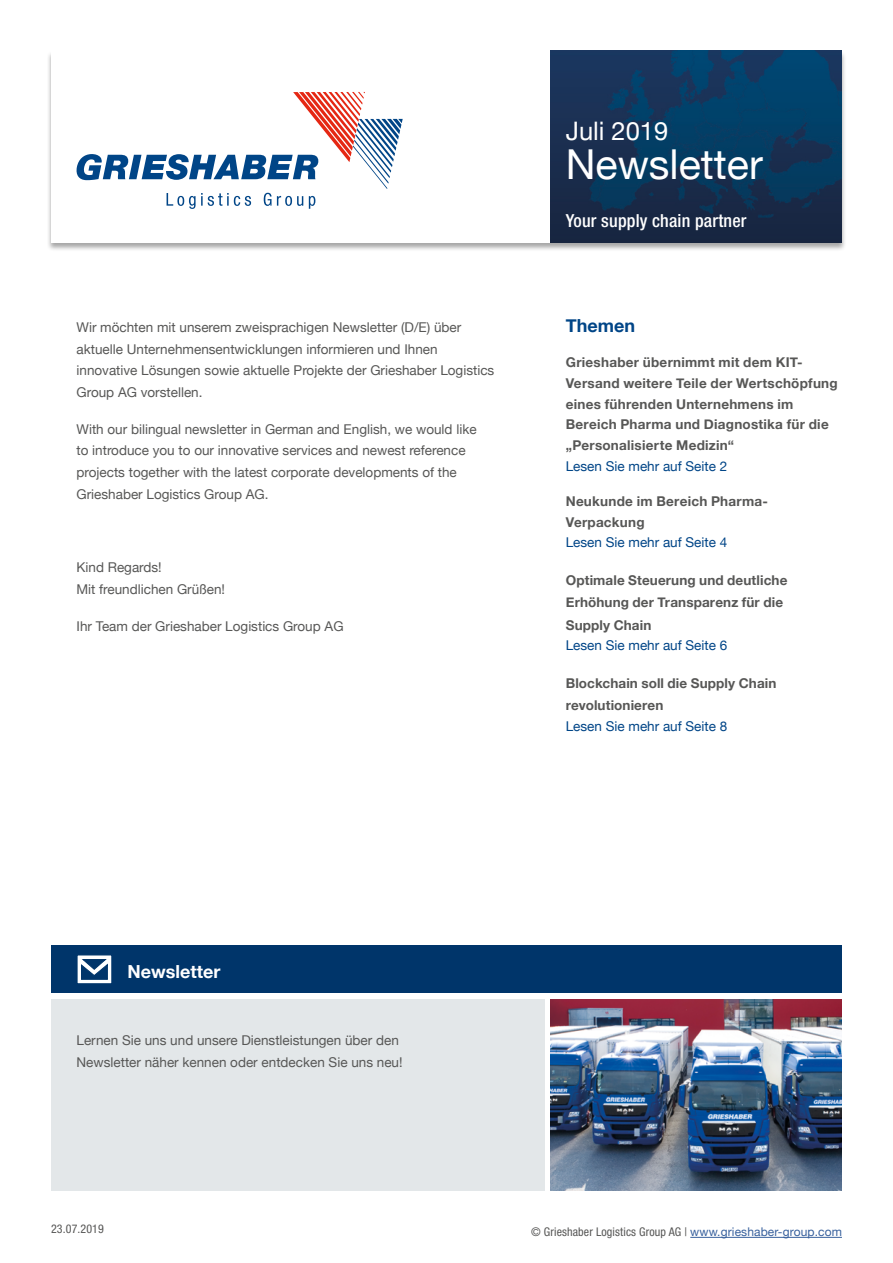
<style>
.page{position:relative;width:893px;height:1263px;background:#fff}
.page>*{position:absolute;margin:0;border:0;box-sizing:border-box;transform-origin:0 0}
.t1{font:41.25px "Helvetica Neue";color:#fff}
.t2{font:25.5px "Helvetica Neue";color:#fff}
.t3{font:500 condensed 18px "Helvetica Neue LT Std";letter-spacing:.01em;color:#fff}
.t4{font:700 18px "Helvetica Neue";color:#fff}
.t5{font:700 18px "Helvetica Neue";color:#004587}
.t6{font:13.5px/21.8px "Helvetica Neue";color:#575756}
.t7{font:700 13.5px/20.7px "Helvetica Neue";letter-spacing:.015em;color:#575756}
.t8{font:13.5px "Helvetica Neue";color:#004587}
.t9{font:condensed 12px "Helvetica Neue LT Std";letter-spacing:.01em;color:#575756}
.s1{font-family:"Helvetica Neue";font-stretch:normal;color:#37609d}
</style>
<div class="page">
<div style="left:47px;top:51px;width:799px;height:200px;background:#000;opacity:.35"></div>
<div style="left:51px;top:51px;width:791px;height:191px;background:#fff"></div>
<img style="left:551px;top:51px;width:291px;height:191px">
<svg style="left:76px;top:92px;width:327px;height:117px"></svg>
<hr style="left:690px;top:1237px;width:152px;height:1px;background:#37609d">
<img style="left:551px;top:999px;width:291px;height:192px">
<div style="left:51px;top:999px;width:493px;height:192px;background:#e3e7e9"></div>
<div style="left:51px;top:946px;width:791px;height:47px;background:#00356a"></div>
<svg style="left:77px;top:955px;width:35px;height:29px"></svg>
<h2 class="t2" style="left:566px;top:113px;width:104px">Juli 2019</h2>
<h1 class="t1" style="left:566px;top:135px;width:199px">Newsletter</h1>
<p class="t6" style="left:77px;top:317px;width:419px">Wir möchten mit unserem zweisprachigen Newsletter (D/E) über aktuelle Unternehmensentwicklungen informieren und Ihnen innovative Lösungen sowie aktuelle Projekte der Grieshaber Logistics Group AG vorstellen.</p>
<p class="t6" style="left:77px;top:419px;width:402px">With our bilingual newsletter in German and English, we would like to introduce you to our innovative services and newest reference projects together with the latest corporate developments of the Grieshaber Logistics Group AG.</p>
<p class="t6" style="left:77px;top:557px;width:150px">Kind Regards!<br>Mit freundlichen Grüßen!</p>
<p class="t6" style="left:77px;top:616px;width:269px">Ihr Team der Grieshaber Logistics Group AG</p>
<h3 class="t3" style="left:566px;top:210px;width:182px">Your supply chain partner</h3>
<h3 class="t5" style="left:566px;top:311px;width:71px">Themen</h3>
<p class="t7" style="left:566px;top:353px;width:274px">Grieshaber übernimmt mit dem KIT-Versand weitere Teile der Wertschöpfung eines führenden Unternehmens im Bereich Pharma und Diagnostika für die „Personalisierte Medizin“</p>
<p class="t8" style="left:566px;top:456px;width:163px">Lesen Sie mehr auf Seite 2</p>
<p class="t7" style="left:566px;top:491px;width:204px">Neukunde im Bereich Pharma-<br>Verpackung</p>
<p class="t8" style="left:566px;top:533px;width:163px">Lesen Sie mehr auf Seite 4</p>
<p class="t7" style="left:566px;top:569px;width:223px;line-height:22.5px">Optimale Steuerung und deutliche<br>Erhöhung der Transparenz für die<br>Supply Chain</p>
<p class="t8" style="left:566px;top:636px;width:163px">Lesen Sie mehr auf Seite 6</p>
<p class="t7" style="left:566px;top:672px;width:212px;line-height:22.5px">Blockchain soll die Supply Chain revolutionieren</p>
<p class="t8" style="left:566px;top:716px;width:163px">Lesen Sie mehr auf Seite 8</p>
<h3 class="t4" style="left:127px;top:957px;width:94px">Newsletter</h3>
<p class="t6" style="left:77px;top:1030px;width:328px">Lernen Sie uns und unsere Dienstleistungen über den<br>Newsletter näher kennen oder entdecken Sie uns neu!</p>
<p class="t9" style="left:51px;top:1222px;width:54px">23.07.2019</p>
<p class="t9" style="left:531px;top:1225px;width:312px">© Grieshaber Logistics Group AG | <span class="s1">www.grieshaber-group.com</span></p>
</div>
